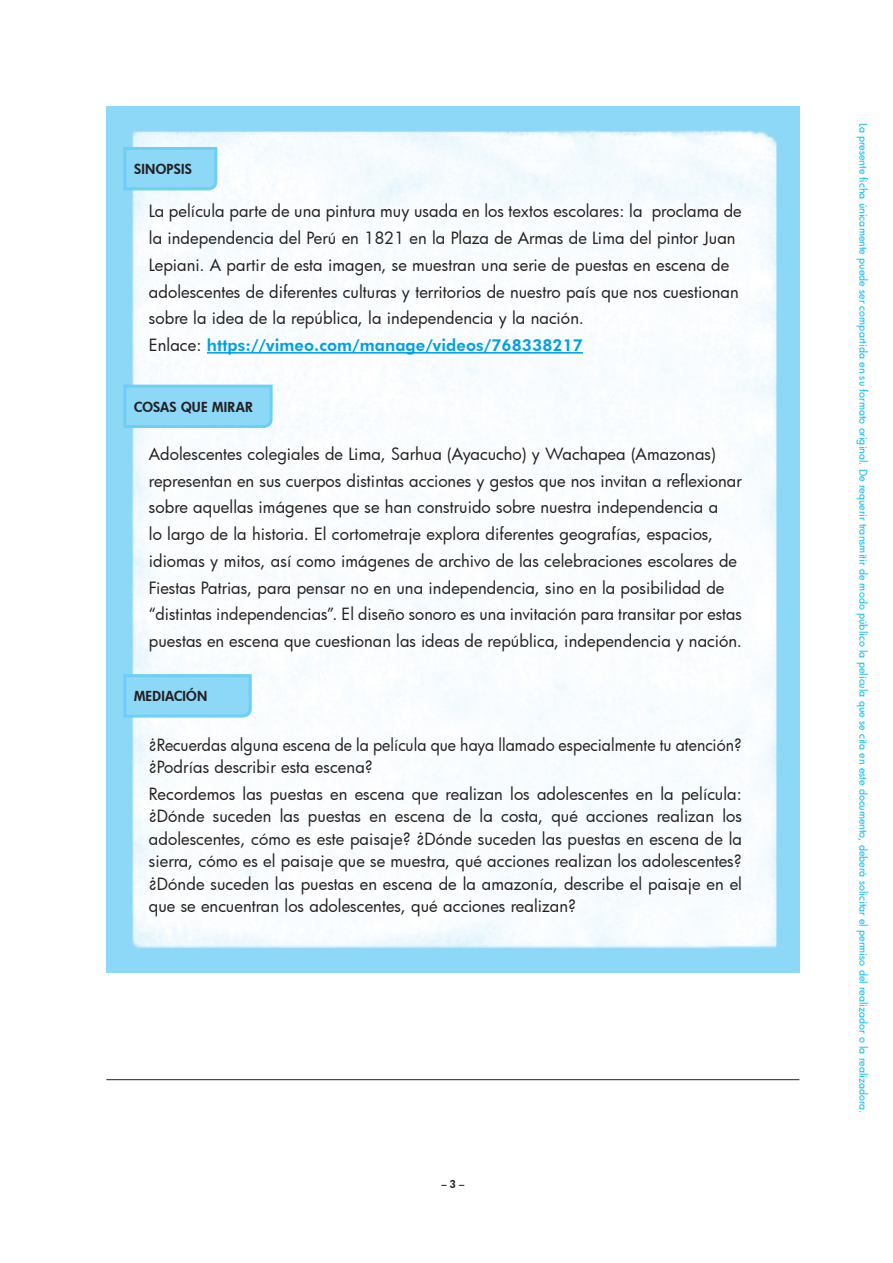
<style>
.page{position:relative;width:893px;height:1263px;background:#fff}
.page>*{position:absolute;margin:0;border:0;box-sizing:border-box;transform-origin:0 0}
.interior{font:16.5px/22.5px "Futura";letter-spacing:.005em;color:#231f20;text-align:justify}
.interior-2{font:16.5px/22.5px "Futura";letter-spacing:.005em;color:#231f20;scale:.96 1}
.interior-3{font:800 16.5px "Futura BT";letter-spacing:.005em;color:#01a0e4}
.cenefa{font:800 13.5px "Futura";letter-spacing:.02em;color:#231f20}
.t1{font:10.5px "Futura";letter-spacing:.005em;color:#00baf1}
.t2{font:800 10.5px "Futura";color:#231f20}
.s1{font-family:"Futura";font-weight:400;color:#231f20}
</style>
<div class="page">
<img style="left:106px;top:106px;width:693px;height:867px">
<hr style="left:207px;top:352px;width:376px;height:2px;background:#01a0e4">
<svg style="left:122px;top:145px;width:97px;height:47px;background:#90d8f7"></svg>
<hr style="left:106px;top:1079px;width:693px;height:1px;background:#231f20">
<svg style="left:122px;top:673px;width:131px;height:46px;background:#8ed7f7"></svg>
<svg style="left:122px;top:383px;width:152px;height:46px;background:#8ed8f7"></svg>
<p class="cenefa" style="left:134px;top:160px;width:59px">SINOPSIS</p>
<p class="interior" style="left:149px;top:200px;width:594px">La película parte de una pintura muy usada en los textos escolares: la proclama de</p>
<p class="interior" style="left:149px;top:226px;width:588px">la independencia del Perú en 1821 en la Plaza de Armas de Lima del pintor Juan</p>
<p class="interior" style="left:149px;top:253px;width:582px">Lepiani. A partir de esta imagen, se muestran una serie de puestas en escena de</p>
<p class="interior" style="left:149px;top:280px;width:591px">adolescentes de diferentes culturas y territorios de nuestro país que nos cuestionan</p>
<p class="interior" style="left:149px;top:307px;width:436px">sobre la idea de la república, la independencia y la nación.</p>
<p class="interior-3" style="left:149px;top:335px;width:436px"><span class="s1">Enlace:</span> https://vimeo.com/manage/videos/768338217</p>
<p class="cenefa" style="left:134px;top:397px;width:120px">COSAS QUE MIRAR</p>
<p class="interior" style="left:149px;top:442px;width:569px">Adolescentes colegiales de Lima, Sarhua (Ayacucho) y Wachapea (Amazonas)</p>
<p class="interior" style="left:149px;top:469px;width:595px">representan en sus cuerpos distintas acciones y gestos que nos invitan a reflexionar</p>
<p class="interior" style="left:149px;top:496px;width:571px">sobre aquellas imágenes que se han construido sobre nuestra independencia a</p>
<p class="interior" style="left:149px;top:522px;width:566px">lo largo de la historia. El cortometraje explora diferentes geografías, espacios,</p>
<p class="interior" style="left:149px;top:549px;width:590px">idiomas y mitos, así como imágenes de archivo de las celebraciones escolares de</p>
<p class="interior" style="left:149px;top:576px;width:577px">Fiestas Patrias, para pensar no en una independencia, sino en la posibilidad de</p>
<p class="interior" style="left:149px;top:603px;width:595px">“distintas independencias”. El diseño sonoro es una invitación para transitar por estas</p>
<p class="interior" style="left:149px;top:629px;width:595px">puestas en escena que cuestionan las ideas de república, independencia y nación.</p>
<p class="cenefa" style="left:134px;top:687px;width:75px">MEDIACIÓN</p>
<p class="interior-2" style="left:149px;top:733px;width:619px">¿Recuerdas alguna escena de la película que haya llamado especialmente tu atención? ¿Podrías describir esta escena?</p>
<p class="interior" style="left:149px;top:782px;width:595px">Recordemos las puestas en escena que realizan los adolescentes en la película: ¿Dónde suceden las puestas en escena de la costa, qué acciones realizan los adolescentes, cómo es este paisaje? ¿Dónde suceden las puestas en escena de la sierra, cómo es el paisaje que se muestra, qué acciones realizan los adolescentes? ¿Dónde suceden las puestas en escena de la amazonía, describe el paisaje en el que se encuentran los adolescentes, qué acciones realizan?</p>
<p class="t2" style="left:441px;top:1177px;width:25px">– 3 –</p>
<p class="t1" style="left:870px;top:123px;width:992px;rotate:90deg">La presente ficha únicamente puede ser compartida en su formato original. De requerir transmitir de modo público la película que se cita en este documento, deberá solicitar el permiso del realizador o la realizadora.</p>
</div>
